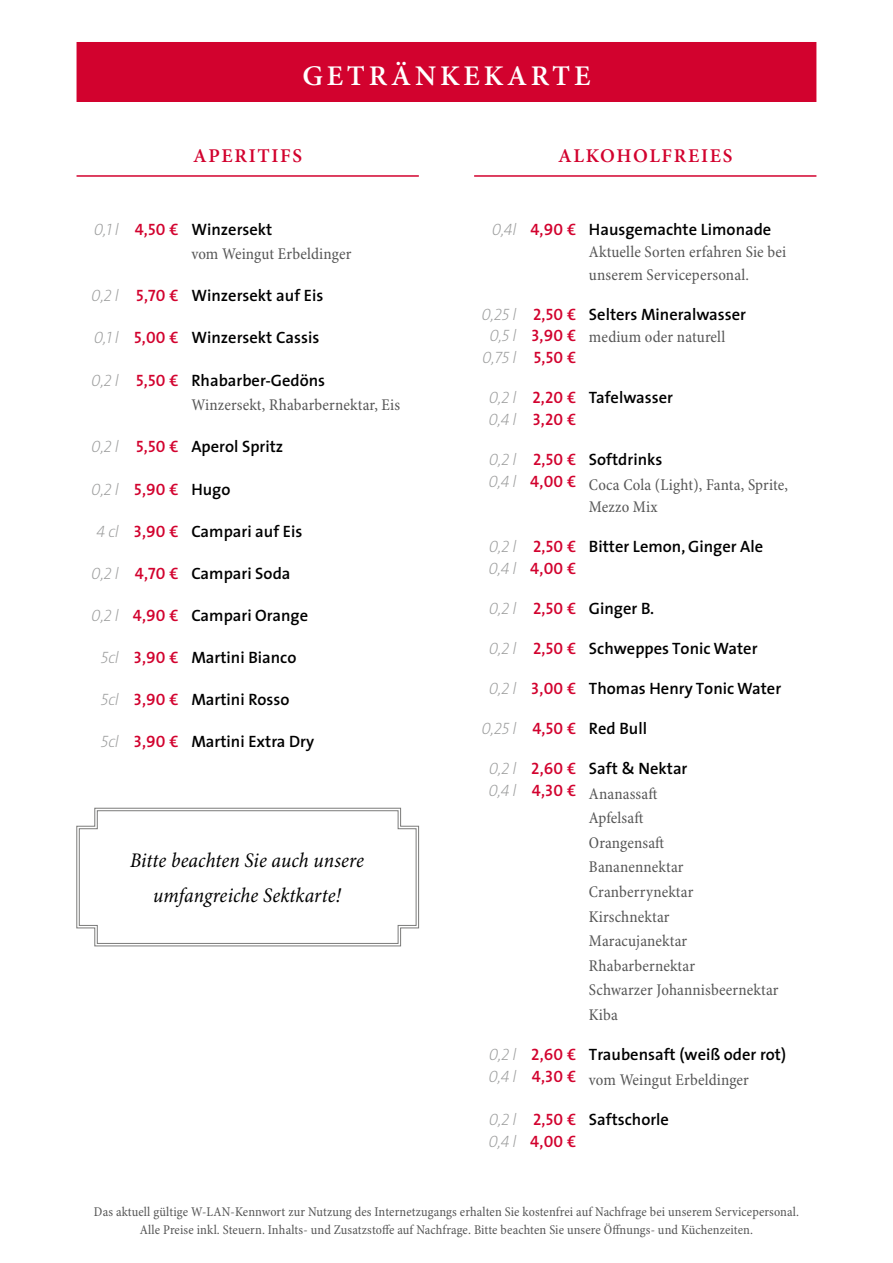
<style>
.page{position:relative;width:893px;height:1263px;background:#fff}
.page>*{position:absolute;margin:0;border:0;box-sizing:border-box;transform-origin:0 0}
.t1{font:600 28.5px "Minion Pro";letter-spacing:.135em;color:#fff}
.t2{font:italic condensed 21px/35.1px "Minion Pro";letter-spacing:.005em;color:#000;text-align:center}
.t3{font:600 19.5px "Minion Pro";letter-spacing:.085em;color:#d2022e}
.t4{font:600 16.5px "The Sans";color:#000}
.t5{font:condensed 16.5px/24.6px "Minion Pro";letter-spacing:.01em;color:#565656}
.t6{font:16.5px/21.8px "The Sans Semi Bold Caps";letter-spacing:.01em;color:#d2022e}
.t7{font:16.5px/21.8px "The Sans Extra Light Italic Caps";color:#9c9d9d}
.t8{font:condensed 13.5px/18.6px "Minion Pro";letter-spacing:.01em;color:#565656;text-align:center}
.s1{font-family:"The Sans Extra Light Italic Caps";font-weight:400;color:#9c9d9d}
.s2{font-weight:200;font-style:italic;color:#9c9d9d}
.s3{font-family:"The Sans Semi Bold Caps";font-weight:400;color:#d2022e}
.s4{color:#d2022e}
.s5{font-family:"The Sans";font-weight:200;font-style:italic}
.s6{font-family:"The Sans";font-weight:600}
</style>
<div class="page">
<hr style="left:77px;top:175px;width:342px;height:2px;background:#d2022e">
<hr style="left:474px;top:175px;width:342px;height:2px;background:#d2022e">
<svg style="left:76px;top:808px;width:343px;height:138px"></svg>
<svg style="left:79px;top:810px;width:338px;height:134px"></svg>
<div style="left:77px;top:42px;width:739px;height:60px;background:#d2022e"></div>
<h1 class="t1" style="left:302px;top:58px;width:290px">GETRÄNKEKARTE</h1>
<p class="t3" style="left:193px;top:145px;width:110px">APERITIFS</p>
<p class="t3" style="left:558px;top:145px;width:176px">ALKOHOLFREIES</p>
<p class="t4" style="left:94px;top:215px;width:180px"><span class="s1">0</span><span class="s2">,</span><span class="s1">1</span> <span class="s2">l</span> <span class="s3">4</span><span class="s4">,</span><span class="s3">50</span> <span class="s4">€</span> Winzersekt</p>
<p class="t5" style="left:191px;top:242px;width:162px">vom Weingut Erbeldinger</p>
<p class="t4" style="left:91px;top:282px;width:233px"><span class="s1">0</span><span class="s2">,</span><span class="s1">2</span> <span class="s2">l</span> <span class="s3">5</span><span class="s4">,</span><span class="s3">70</span> <span class="s4">€</span> Winzersekt auf Eis</p>
<p class="t4" style="left:94px;top:324px;width:227px"><span class="s1">0</span><span class="s2">,</span><span class="s1">1</span> <span class="s2">l</span> <span class="s3">5</span><span class="s4">,</span><span class="s3">00</span> <span class="s4">€</span> Winzersekt Cassis</p>
<p class="t4" style="left:91px;top:366px;width:235px"><span class="s1">0</span><span class="s2">,</span><span class="s1">2</span> <span class="s2">l</span> <span class="s3">5</span><span class="s4">,</span><span class="s3">50</span> <span class="s4">€</span> Rhabarber-Gedöns</p>
<p class="t5" style="left:191px;top:393px;width:210px">Winzersekt, Rhabarbernektar, Eis</p>
<p class="t4" style="left:91px;top:433px;width:194px"><span class="s1">0</span><span class="s2">,</span><span class="s1">2</span> <span class="s2">l</span> <span class="s3">5</span><span class="s4">,</span><span class="s3">50</span> <span class="s4">€</span> Aperol Spritz</p>
<p class="t4" style="left:91px;top:475px;width:141px"><span class="s1">0</span><span class="s2">,</span><span class="s1">2</span> <span class="s2">l</span> <span class="s3">5</span><span class="s4">,</span><span class="s3">90</span> <span class="s4">€</span> Hugo</p>
<p class="t4" style="left:96px;top:517px;width:207px"><span class="s1">4</span> <span class="s2">cl</span> <span class="s3">3</span><span class="s4">,</span><span class="s3">90</span> <span class="s4">€</span> Campari auf Eis</p>
<p class="t4" style="left:91px;top:559px;width:201px"><span class="s1">0</span><span class="s2">,</span><span class="s1">2</span> <span class="s2">l</span> <span class="s3">4</span><span class="s4">,</span><span class="s3">70</span> <span class="s4">€</span> Campari Soda</p>
<p class="t4" style="left:91px;top:602px;width:218px"><span class="s1">0</span><span class="s2">,</span><span class="s1">2</span> <span class="s2">l</span> <span class="s3">4</span><span class="s4">,</span><span class="s3">90</span> <span class="s4">€</span> Campari Orange</p>
<p class="t4" style="left:101px;top:644px;width:197px"><span class="s1">5</span><span class="s2">cl</span> <span class="s3">3</span><span class="s4">,</span><span class="s3">90</span> <span class="s4">€</span> Martini Bianco</p>
<p class="t4" style="left:101px;top:686px;width:190px"><span class="s1">5</span><span class="s2">cl</span> <span class="s3">3</span><span class="s4">,</span><span class="s3">90</span> <span class="s4">€</span> Martini Rosso</p>
<p class="t4" style="left:101px;top:728px;width:215px"><span class="s1">5</span><span class="s2">cl</span> <span class="s3">3</span><span class="s4">,</span><span class="s3">90</span> <span class="s4">€</span> Martini Extra Dry</p>
<p class="t2" style="left:130px;top:844px;width:235px">Bitte beachten Sie auch unsere umfangreiche Sektkarte!</p>
<p class="t4" style="left:492px;top:215px;width:281px"><span class="s1">0</span><span class="s2">,</span><span class="s1">4</span><span class="s2">l</span> <span class="s3">4</span><span class="s4">,</span><span class="s3">90</span> <span class="s4">€</span> Hausgemachte Limonade</p>
<p class="t5" style="left:589px;top:241px;width:199px;line-height:22.5px">Aktuelle Sorten erfahren Sie bei unserem Servicepersonal.</p>
<p class="t7" style="left:481px;top:304px;width:37px;text-align:center">0<span class="s5">,</span>25 <span class="s5">l<br></span>0<span class="s5">,</span>5 <span class="s5">l<br></span>0<span class="s5">,</span>75 <span class="s5">l</span></p>
<p class="t6" style="left:531px;top:303px;width:46px;text-align:justify">2<span class="s6">,</span>50 <span class="s6">€ </span>3<span class="s6">,</span>90 <span class="s6">€ </span>5<span class="s6">,</span>50 <span class="s6">€</span></p>
<p class="t4" style="left:589px;top:300px;width:159px">Selters Mineralwasser</p>
<p class="t5" style="left:589px;top:325px;width:138px">medium oder naturell</p>
<p class="t7" style="left:488px;top:387px;width:30px">0<span class="s5">,</span>2 <span class="s5">l<br></span>0<span class="s5">,</span>4 <span class="s5">l</span></p>
<p class="t6" style="left:532px;top:386px;width:45px">2<span class="s6">,</span>20 <span class="s6">€<br></span>3<span class="s6">,</span>20 <span class="s6">€</span></p>
<p class="t4" style="left:589px;top:384px;width:86px">Tafelwasser</p>
<p class="t7" style="left:488px;top:449px;width:30px">0<span class="s5">,</span>2 <span class="s5">l<br></span>0<span class="s5">,</span>4 <span class="s5">l</span></p>
<p class="t6" style="left:530px;top:448px;width:47px">2<span class="s6">,</span>50 <span class="s6">€<br></span>4<span class="s6">,</span>00 <span class="s6">€</span></p>
<p class="t4" style="left:589px;top:446px;width:75px">Softdrinks</p>
<p class="t5" style="left:589px;top:474px;width:201px;line-height:22.5px">Coca Cola (Light), Fanta, Sprite,<br>Mezzo Mix</p>
<p class="t7" style="left:488px;top:536px;width:30px">0<span class="s5">,</span>2 <span class="s5">l<br></span>0<span class="s5">,</span>4 <span class="s5">l</span></p>
<p class="t6" style="left:530px;top:535px;width:47px">2<span class="s6">,</span>50 <span class="s6">€<br></span>4<span class="s6">,</span>00 <span class="s6">€</span></p>
<p class="t4" style="left:589px;top:533px;width:176px">Bitter Lemon, Ginger Ale</p>
<p class="t4" style="left:489px;top:594px;width:167px"><span class="s1">0</span><span class="s2">,</span><span class="s1">2</span> <span class="s2">l</span> <span class="s3">2</span><span class="s4">,</span><span class="s3">50</span> <span class="s4">€</span> Ginger B.</p>
<p class="t4" style="left:489px;top:634px;width:270px"><span class="s1">0</span><span class="s2">,</span><span class="s1">2</span> <span class="s2">l</span> <span class="s3">2</span><span class="s4">,</span><span class="s3">50</span> <span class="s4">€</span> Schweppes Tonic Water</p>
<p class="t4" style="left:489px;top:674px;width:294px"><span class="s1">0</span><span class="s2">,</span><span class="s1">2</span> <span class="s2">l</span> <span class="s3">3</span><span class="s4">,</span><span class="s3">00</span> <span class="s4">€</span> Thomas Henry Tonic Water</p>
<p class="t4" style="left:481px;top:714px;width:167px"><span class="s1">0</span><span class="s2">,</span><span class="s1">25</span> <span class="s2">l</span> <span class="s3">4</span><span class="s4">,</span><span class="s3">50</span> <span class="s4">€</span> Red Bull</p>
<p class="t7" style="left:488px;top:758px;width:30px">0<span class="s5">,</span>2 <span class="s5">l<br></span>0<span class="s5">,</span>4 <span class="s5">l</span></p>
<p class="t6" style="left:531px;top:757px;width:46px">2<span class="s6">,</span>60 <span class="s6">€<br></span>4<span class="s6">,</span>30 <span class="s6">€</span></p>
<p class="t4" style="left:589px;top:754px;width:100px">Saft &amp; Nektar</p>
<p class="t5" style="left:589px;top:782px;width:191px">Ananassaft<br>Apfelsaft<br>Orangensaft<br>Bananennektar<br>Cranberrynektar<br>Kirschnektar<br>Maracujanektar<br>Rhabarbernektar<br>Schwarzer Johannisbeernektar<br>Kiba</p>
<p class="t7" style="left:488px;top:1044px;width:30px">0<span class="s5">,</span>2 <span class="s5">l<br></span>0<span class="s5">,</span>4 <span class="s5">l</span></p>
<p class="t6" style="left:531px;top:1043px;width:46px">2<span class="s6">,</span>60 <span class="s6">€<br></span>4<span class="s6">,</span>30 <span class="s6">€</span></p>
<p class="t4" style="left:589px;top:1041px;width:199px">Traubensaft (weiß oder rot)</p>
<p class="t5" style="left:589px;top:1068px;width:162px">vom Weingut Erbeldinger</p>
<p class="t7" style="left:488px;top:1109px;width:30px">0<span class="s5">,</span>2 <span class="s5">l<br></span>0<span class="s5">,</span>4 <span class="s5">l</span></p>
<p class="t6" style="left:530px;top:1108px;width:47px">2<span class="s6">,</span>50 <span class="s6">€<br></span>4<span class="s6">,</span>00 <span class="s6">€</span></p>
<p class="t4" style="left:589px;top:1105px;width:82px">Saftschorle</p>
<p class="t8" style="left:94px;top:1203px;width:707px">Das aktuell gültige W-LAN-Kennwort zur Nutzung des Internetzugangs erhalten Sie kostenfrei auf Nachfrage bei unserem Servicepersonal.<br>Alle Preise inkl. Steuern. Inhalts- und Zusatzstoffe auf Nachfrage. Bitte beachten Sie unsere Öffnungs- und Küchenzeiten.</p>
</div>
